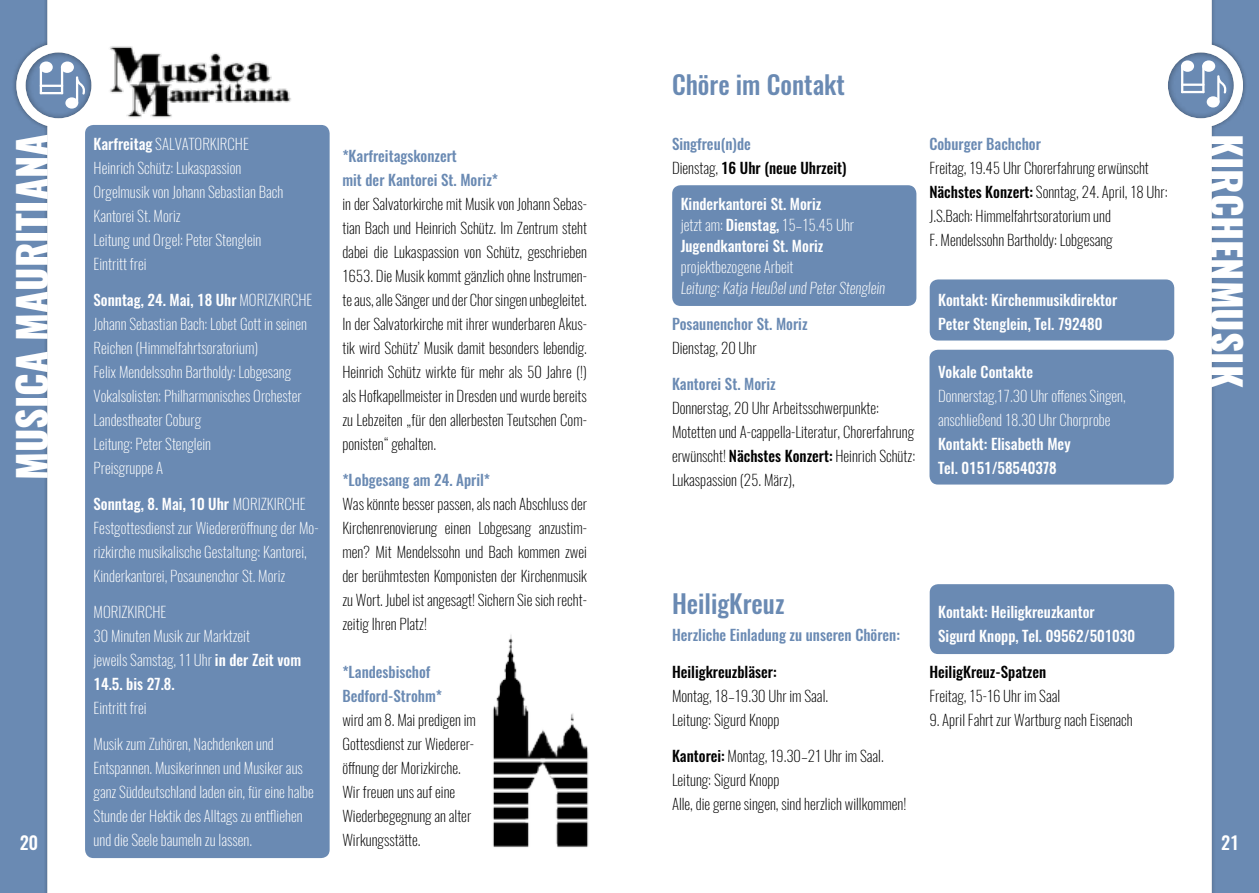
<style>
.page{position:relative;width:1259px;height:893px;background:#fff}
.page>*{position:absolute;margin:0;border:0;box-sizing:border-box;transform-origin:0 0}
.t1{font:800 39px "Oswald";color:#fff}
.t2{font:500 25.5px "Oswald";color:#6a8ab3}
.t3{font:500 18px "Oswald";color:#fff}
.t4{font:200 15px/24px "Oswald";color:#000}
.t5{font:200 15px/24px "Oswald";color:#fff}
.t6{font:500 15px/24px "Oswald";color:#fff}
.t7{font:500 15px/24px "Oswald";color:#6a8ab3}
.t8{font:500 15px/24px "Oswald";color:#000}
.t9{font:italic 200 15px "Oswald";color:#fff}
.s1{font-weight:500}
.s2{color:#6a8ab3}
.s3{font-weight:200}
</style>
<div class="page">
<div style="left:0;top:0;width:54px;height:893px;background:#000;opacity:.5"></div>
<div style="left:1167px;top:52px;width:67px;height:66px;background:#000;opacity:.5"></div>
<div style="left:25px;top:52px;width:67px;height:66px;background:#000;opacity:.5"></div>
<div style="left:85px;top:125px;width:245px;height:733px;background:#6a8ab3;border-radius:9px"></div>
<img style="left:110px;top:46px;width:181px;height:72px">
<img style="left:493px;top:635px;width:96px;height:213px">
<div style="left:40px;top:62px;width:13px;height:11px;background:#fff;border-radius:50%"></div>
<hr style="left:40px;top:66px;width:2px;height:28px;background:#fff">
<div style="left:61px;top:62px;width:13px;height:11px;background:#fff;border-radius:50%"></div>
<hr style="left:61px;top:66px;width:2px;height:28px;background:#fff">
<hr style="left:40px;top:92px;width:23px;height:2px;background:#fff">
<hr style="left:40px;top:85px;width:23px;height:2px;background:#fff">
<div style="left:65px;top:97px;width:13px;height:12px;background:#fff;border-radius:50%"></div>
<svg style="left:76px;top:76px;width:10px;height:28px"></svg>
<div style="left:1181px;top:60px;width:13px;height:12px;background:#fff;border-radius:50%"></div>
<hr style="left:1181px;top:65px;width:2px;height:28px;background:#fff">
<div style="left:1202px;top:60px;width:13px;height:12px;background:#fff;border-radius:50%"></div>
<hr style="left:1202px;top:65px;width:2px;height:28px;background:#fff">
<hr style="left:1181px;top:91px;width:23px;height:2px;background:#fff">
<hr style="left:1181px;top:84px;width:23px;height:2px;background:#fff">
<svg style="left:1206px;top:96px;width:13px;height:12px"></svg>
<svg style="left:1211px;top:0;width:48px;height:893px;background:#718fb6"></svg>
<div style="left:672px;top:185px;width:244px;height:121px;background:#6a8ab3;border-radius:9px"></div>
<div style="left:929px;top:350px;width:244px;height:135px;background:#6a8ab3;border-radius:9px"></div>
<div style="left:929px;top:279px;width:245px;height:62px;background:#6a8ab3;border-radius:9px"></div>
<div style="left:929px;top:584px;width:245px;height:70px;background:#6a8ab3;border-radius:9px"></div>
<h2 class="t2" style="left:672px;top:67px;width:174px">Chöre im Contakt</h2>
<h1 class="t1" style="left:5px;top:480px;width:348px;rotate:-90deg">MUSICA MAURITIANA</h1>
<h1 class="t1" style="left:1254px;top:134px;width:255px;rotate:90deg">KIRCHENMUSIK</h1>
<p class="t5" style="left:94px;top:132px;width:191px"><span class="s1">Karfreitag</span> SALVATORKIRCHE<br>Heinrich Schütz: Lukaspassion<br>Orgelmusik von Johann Sebastian Bach<br>Kantorei St. Moriz<br>Leitung und Orgel: Peter Stenglein<br>Eintritt frei</p>
<p class="t5" style="left:94px;top:288px;width:220px"><span class="s1">Sonntag, 24. Mai, 18 Uhr</span> MORIZKIRCHE Johann Sebastian Bach: Lobet Gott in seinen Reichen (Himmelfahrtsoratorium)<br>Felix Mendelssohn Bartholdy: Lobgesang Vokalsolisten; Philharmonisches Orchester Landestheater Coburg<br>Leitung: Peter Stenglein<br>Preisgruppe A</p>
<p class="t5" style="left:94px;top:492px;width:226px"><span class="s1">Sonntag, 8. Mai, 10 Uhr</span> MORIZKIRCHE Festgottesdienst zur Wiedereröffnung der Mo&shy;rizkirche musikalische Gestaltung: Kantorei, Kinderkantorei, Posaunenchor St. Moriz</p>
<p class="t5" style="left:94px;top:600px;width:209px">MORIZKIRCHE<br>30 Minuten Musik zur Marktzeit<br>jeweils Samstag, 11 Uhr <span class="s1">in der Zeit vom<br>14.5. bis 27.8.</span></p>
<p class="t5" style="left:94px;top:696px;width:54px">Eintritt frei</p>
<p class="t5" style="left:94px;top:732px;width:222px">Musik zum Zuhören, Nachdenken und Entspannen. Musikerinnen und Musiker aus ganz Süddeutschland laden ein, für eine halbe Stunde der Hektik des Alltags zu entfliehen und die Seele baumeln zu lassen.</p>
<p class="t8" style="left:672px;top:132px;width:176px"><span class="s2">Singfreu(n)de<br></span><span class="s3">Dienstag,</span> 16 Uhr (neue Uhrzeit)</p>
<p class="t7" style="left:929px;top:132px;width:113px">Coburger Bachchor</p>
<p class="t4" style="left:929px;top:156px;width:240px">Freitag, 19.45 Uhr Chorerfahrung erwünscht <span class="s1">Nächstes Konzert:</span> Sonntag, 24. April, 18 Uhr:<br>J.S.Bach: Himmelfahrtsoratorium und<br>F. Mendelssohn Bartholdy: Lobgesang</p>
<p class="t7" style="left:342px;top:144px;width:157px">*Karfreitagskonzert<br>mit der Kantorei St. Moriz*</p>
<p class="t4" style="left:342px;top:192px;width:246px;text-align:justify">in der Salvatorkirche mit Musik von Johann Sebas&shy;tian Bach und Heinrich Schütz. Im Zentrum steht dabei die Lukaspassion von Schütz, geschrieben 1653. Die Musik kommt gänzlich ohne Instrumen&shy;te aus, alle Sänger und der Chor singen unbegleitet.<br>In der Salvatorkirche mit ihrer wunderbaren Akus&shy;tik wird Schütz’ Musik damit besonders lebendig.<br>Heinrich Schütz wirkte für mehr als 50 Jahre (!) als Hofkapellmeister in Dresden und wurde bereits zu Lebzeiten „für den allerbesten Teutschen Com&shy;ponisten“ gehalten.</p>
<p class="t7" style="left:342px;top:468px;width:149px">*Lobgesang am 24. April*</p>
<p class="t4" style="left:342px;top:492px;width:246px;text-align:justify">Was könnte besser passen, als nach Abschluss der Kirchenrenovierung einen Lobgesang anzustim&shy;men? Mit Mendelssohn und Bach kommen zwei der berühmtesten Komponisten der Kirchenmusik zu Wort. Jubel ist angesagt! Sichern Sie sich recht&shy;zeitig Ihren Platz!</p>
<p class="t7" style="left:342px;top:660px;width:101px">*Landesbischof<br>Bedford-Strohm*</p>
<p class="t4" style="left:342px;top:708px;width:135px">wird am 8. Mai predigen im<br>Gottesdienst zur Wiederer&shy;öffnung der Morizkirche.<br>Wir freuen uns auf eine<br>Wiederbegegnung an alter<br>Wirkungsstätte.</p>
<p class="t6" style="left:680px;top:194px;width:175px;line-height:21px">Kinderkantorei St. Moriz<br><span class="s3">jetzt am:</span> Dienstag, <span class="s3">15–15.45 Uhr<br></span>Jugendkantorei St. Moriz</p>
<p class="t5" style="left:680px;top:255px;width:114px">projektbezogene Arbeit</p>
<p class="t9" style="left:680px;top:278px;width:206px">Leitung: Katja Heußel und Peter Stenglein</p>
<p class="t6" style="left:938px;top:288px;width:181px">Kontakt: Kirchenmusikdirektor<br>Peter Stenglein, Tel. 792480</p>
<p class="t7" style="left:672px;top:312px;width:137px">Posaunenchor St. Moriz</p>
<p class="t4" style="left:672px;top:336px;width:86px">Dienstag, 20 Uhr</p>
<p class="t7" style="left:672px;top:372px;width:105px">Kantorei St. Moriz</p>
<p class="t4" style="left:672px;top:396px;width:245px">Donnerstag, 20 Uhr Arbeitsschwerpunkte:<br>Motetten und A-cappella-Literatur, Chorerfahrung erwünscht! <span class="s1">Nächstes Konzert:</span> Heinrich Schütz:<br>Lukaspassion (25. März),</p>
<p class="t6" style="left:938px;top:360px;width:97px">Vokale Contakte</p>
<p class="t5" style="left:938px;top:384px;width:189px">Donnerstag,17.30 Uhr offenes Singen, anschließend 18.30 Uhr Chorprobe</p>
<p class="t6" style="left:938px;top:432px;width:134px">Kontakt: Elisabeth Mey<br>Tel. 0151/58540378</p>
<h2 class="t2" style="left:672px;top:586px;width:114px">HeiligKreuz</h2>
<p class="t7" style="left:672px;top:623px;width:229px">Herzliche Einladung zu unseren Chören:</p>
<p class="t8" style="left:672px;top:660px;width:106px">Heiligkreuzbläser:</p>
<p class="t4" style="left:672px;top:684px;width:158px">Montag, 18–19.30 Uhr im Saal.<br>Leitung: Sigurd Knopp</p>
<p class="t4" style="left:672px;top:744px;width:236px"><span class="s1">Kantorei:</span> Montag, 19.30–21 Uhr im Saal.<br>Leitung: Sigurd Knopp<br>Alle, die gerne singen, sind herzlich willkommen!</p>
<p class="t6" style="left:938px;top:600px;width:198px">Kontakt: Heiligkreuzkantor<br>Sigurd Knopp, Tel. 09562/501030</p>
<p class="t8" style="left:929px;top:660px;width:118px">HeiligKreuz-Spatzen</p>
<p class="t4" style="left:929px;top:684px;width:132px">Freitag, 15-16 Uhr im Saal</p>
<p class="t4" style="left:929px;top:708px;width:205px">9. April Fahrt zur Wartburg nach Eisenach</p>
<p class="t3" style="left:20px;top:830px;width:20px">20</p>
<p class="t3" style="left:1221px;top:830px;width:19px">21</p>
</div>
